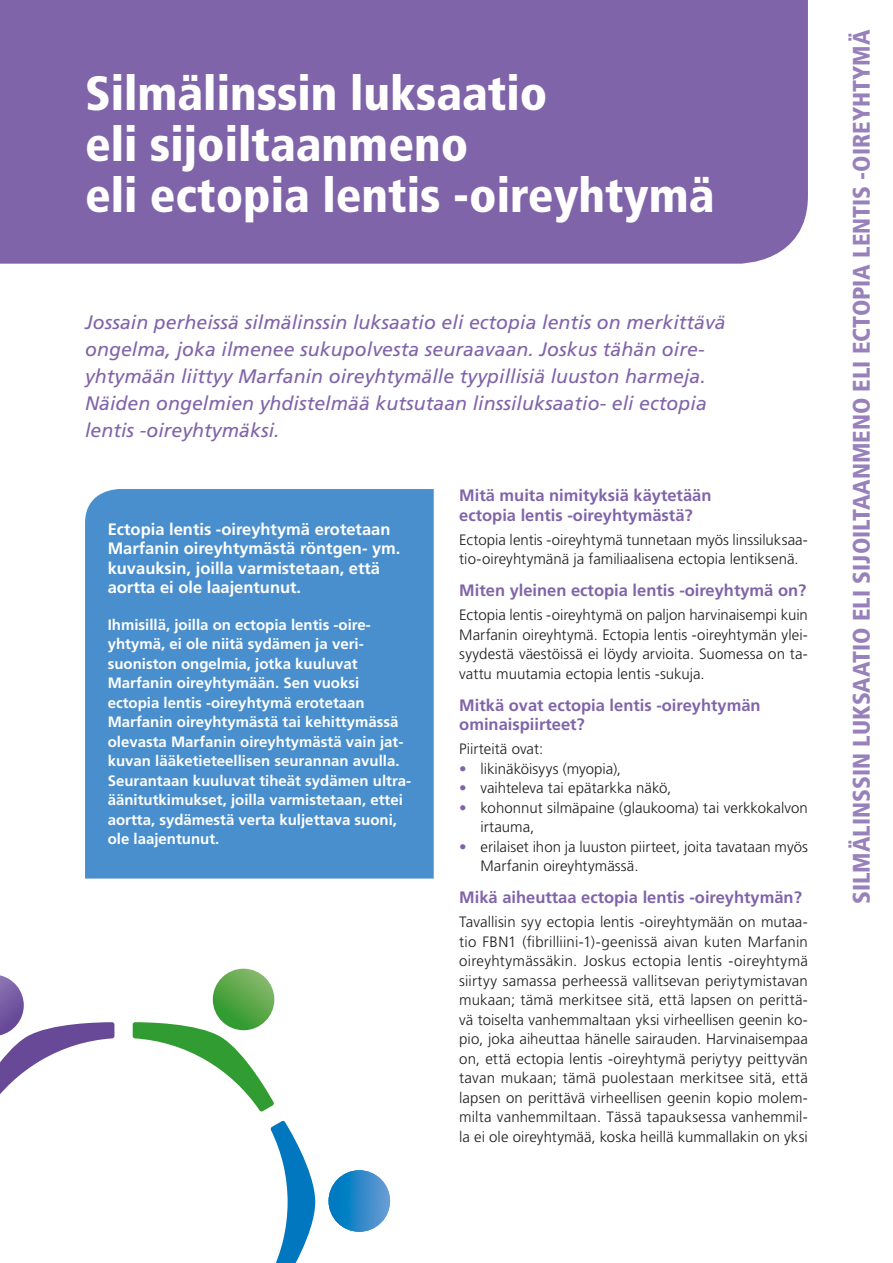
<style>
.page{position:relative;width:893px;height:1263px;background:#fff}
.page>*{position:absolute;margin:0;border:0;box-sizing:border-box;transform-origin:0 0}
.t1{font:900 condensed 48px/51px "Frutiger LT Std";color:#fff}
.t2{font:900 condensed 24px "Frutiger LT Std";color:#9881bb}
.t3{font:italic 19.5px/27px "Frutiger LT Std";letter-spacing:.005em;color:#8064a9}
.t4{font:700 16.5px/19.5px "Frutiger LT Std";color:#8064a9}
.t5{font:700 16.5px/19.5px "Frutiger LT Std";color:#fff}
.t6{font:300 15px/19.5px "Frutiger LT Std";color:#1d1d1b}
.t7{font:700 15px/19.5px "Frutiger LT Std";color:#fff}
.s1{color:#8064a9}
</style>
<div class="page">
<div style="left:85px;top:489px;width:349px;height:389px;background:#4a8fcd"></div>
<div style="left:0;top:0;width:808px;height:264px;background:#8064a9"></div>
<svg style="left:133px;top:1022px;width:141px;height:89px"></svg>
<svg style="left:213px;top:969px;width:61px;height:61px;background:#58a749"></svg>
<svg style="left:270px;top:1120px;width:45px;height:143px"></svg>
<svg style="left:328px;top:1170px;width:62px;height:62px;background:#2b89c9"></svg>
<svg style="left:0;top:975px;width:114px;height:119px"></svg>
<h1 class="t1" style="left:85px;top:68px;width:631px">Silmälinssin luksaatio<br>eli sijoiltaanmeno<br>eli ectopia lentis -oireyhtymä</h1>
<p class="t3" style="left:85px;top:309px;width:642px">Jossain perheissä silmälinssin luksaatio eli ectopia lentis on merkittävä ongelma, joka ilmenee sukupolvesta seuraavaan. Joskus tähän oire&shy;yhtymään liittyy Marfanin oireyhtymälle tyypillisiä luuston harmeja.<br>Näiden ongelmien yhdistelmää kutsutaan linssiluksaatio- eli ectopia lentis -oireyhtymäksi.</p>
<p class="t5" style="left:108px;top:519px;width:294px">Ectopia lentis -oireyhtymä erotetaan Marfanin oireyhtymästä röntgen- ym. kuvauksin, joilla varmistetaan, että aortta ei ole laajentunut.</p>
<p class="t7" style="left:108px;top:615px;width:305px">Ihmisillä, joilla on ectopia lentis -oire&shy;yhtymä, ei ole niitä sydämen ja veri&shy;suoniston ongelmia, jotka kuuluvat Marfanin oireyhtymään. Sen vuoksi ectopia lentis -oireyhtymä erotetaan Marfanin oireyhtymästä tai kehittymässä olevasta Marfanin oireyhtymästä vain jat&shy;kuvan lääketieteellisen seurannan avulla.<br>Seurantaan kuuluvat tiheät sydämen ultra&shy;äänitutkimukset, joilla varmistetaan, ettei aortta, sydämestä verta kuljettava suoni, ole laajentunut.</p>
<p class="t4" style="left:459px;top:486px;width:254px">Mitä muita nimityksiä käytetään ectopia lentis -oireyhtymästä?</p>
<p class="t6" style="left:459px;top:530px;width:350px">Ectopia lentis -oireyhtymä tunnetaan myös linssiluksaa&shy;tio-oireyhtymänä ja familiaalisena ectopia lentiksenä.</p>
<p class="t4" style="left:459px;top:581px;width:349px">Miten yleinen ectopia lentis -oireyhtymä on?</p>
<p class="t6" style="left:459px;top:605px;width:350px;text-align:justify">Ectopia lentis -oireyhtymä on paljon harvinaisempi kuin Marfanin oireyhtymä. Ectopia lentis -oireyhtymän ylei&shy;syydestä väestöissä ei löydy arvioita. Suomessa on ta&shy;vattu muutamia ectopia lentis -sukuja.</p>
<p class="t4" style="left:459px;top:695px;width:303px">Mitkä ovat ectopia lentis -oireyhtymän ominaispiirteet?</p>
<p class="t6" style="left:459px;top:739px;width:86px">Piirteitä ovat:</p>
<p class="t6" style="left:459px;top:759px;width:163px"><span class="s1">•</span> likinäköisyys (myopia),</p>
<p class="t6" style="left:459px;top:778px;width:214px"><span class="s1">•</span> vaihteleva tai epätarkka näkö,</p>
<p class="t6" style="left:480px;top:798px;width:329px;text-indent:-21px"><span class="s1">•</span> kohonnut silmäpaine (glaukooma) tai verkkokalvon irtauma,</p>
<p class="t6" style="left:480px;top:837px;width:329px;text-indent:-21px"><span class="s1">•</span> erilaiset ihon ja luuston piirteet, joita tavataan myös<br>Marfanin oireyhtymässä.</p>
<p class="t4" style="left:459px;top:888px;width:344px">Mikä aiheuttaa ectopia lentis -oireyhtymän?</p>
<p class="t6" style="left:459px;top:912px;width:350px;text-align:justify">Tavallisin syy ectopia lentis -oireyhtymään on mutaa&shy;tio FBN1 (fibrilliini-1)-geenissä aivan kuten Marfanin oireyhtymässäkin. Joskus ectopia lentis -oireyhtymä siirtyy samassa perheessä vallitsevan periytymistavan mukaan; tämä merkitsee sitä, että lapsen on perittä&shy;vä toiselta vanhemmaltaan yksi virheellisen geenin ko&shy;pio, joka aiheuttaa hänelle sairauden. Harvinaisempaa on, että ectopia lentis -oireyhtymä periytyy peittyvän tavan mukaan; tämä puolestaan merkitsee sitä, että lapsen on perittävä virheellisen geenin kopio molem&shy;milta vanhemmiltaan. Tässä tapauksessa vanhemmil&shy;la ei ole oireyhtymää, koska heillä kummallakin on yksi</p>
<h2 class="t2" style="left:847px;top:904px;width:876px;rotate:-90deg">SILMÄLINSSIN LUKSAATIO ELI SIJOILTAANMENO ELI ECTOPIA LENTIS -OIREYHTYMÄ</h2>
</div>
